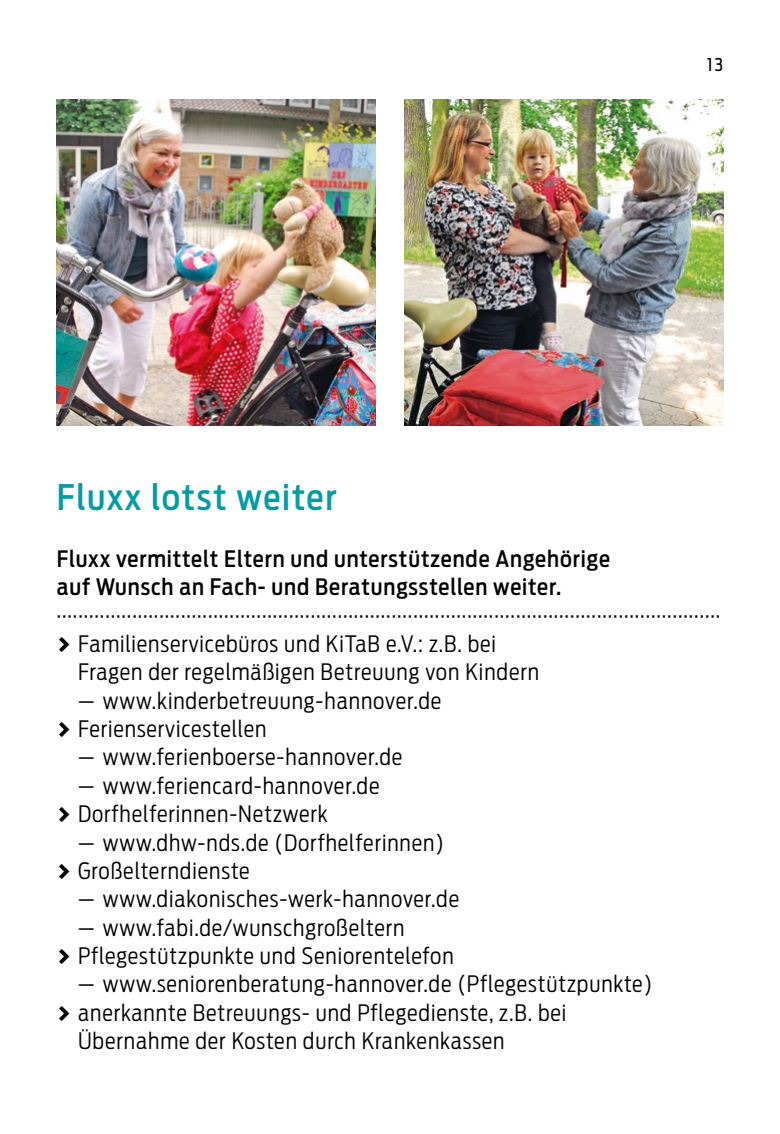
<style>
.page{position:relative;width:780px;height:1134px;background:#fff}
.page>*{position:absolute;margin:0;border:0;box-sizing:border-box;transform-origin:0 0}
.t1{font:500 35px "Antenna Cond";letter-spacing:.05em;color:#009da3}
.t2{font:300 22.5px/28.2px "Antenna Cond";letter-spacing:.04em;color:#000}
.t3{font:500 22.5px/28.2px "Antenna Cond";letter-spacing:.04em;color:#000}
.t4{font:17.5px "Antenna Cond";color:#000}
.s1{font-family:"SS Standard";font-weight:400;font-size:15px}
</style>
<div class="page">
<img style="left:404px;top:99px;width:319px;height:326px">
<img style="left:57px;top:99px;width:319px;height:326px">
<p class="t4" style="left:707px;top:54px;width:18px">13</p>
<h1 class="t1" style="left:57px;top:477px;width:281px">Fluxx lotst weiter</h1>
<p class="t3" style="left:57px;top:545px;width:554px">Fluxx vermittelt Eltern und unterstützende Angehörige auf Wunsch an Fach- und Beratungsstellen weiter.</p>
<p class="t2" style="left:57px;top:601px;width:665px">···························································································································</p>
<p class="t2" style="left:57px;top:630px;width:441px"><span class="s1">▻</span> Familienservicebüros und KiTaB e.V.: z.B. bei</p>
<p class="t2" style="left:78px;top:658px;width:462px">Fragen der regelmäßigen Betreuung von Kindern</p>
<p class="t2" style="left:57px;top:686px;width:386px;text-indent:21px">— www.kinderbetreuung-hannover.de <span class="s1">▻</span> Ferienservicestellen</p>
<p class="t2" style="left:78px;top:743px;width:326px">— www.ferienboerse-hannover.de</p>
<p class="t2" style="left:57px;top:771px;width:324px;text-indent:21px">— www.feriencard-hannover.de <span class="s1">▻</span> Dorfhelferinnen-Netzwerk</p>
<p class="t2" style="left:57px;top:828px;width:389px;text-indent:21px">— www.dhw-nds.de (Dorfhelferinnen) <span class="s1">▻</span> Großelterndienste</p>
<p class="t2" style="left:78px;top:885px;width:382px">— www.diakonisches-werk-hannover.de</p>
<p class="t2" style="left:57px;top:913px;width:398px;text-indent:21px">— www.fabi.de/wunschgroßeltern<br><span class="s1">▻</span> Pflegestützpunkte und Seniorentelefon</p>
<p class="t2" style="left:78px;top:970px;width:575px">— www.seniorenberatung-hannover.de (Pflegestützpunkte)</p>
<p class="t2" style="left:57px;top:998px;width:511px"><span class="s1">▻</span> anerkannte Betreuungs- und Pflegedienste, z.B. bei</p>
<p class="t2" style="left:78px;top:1027px;width:428px">Übernahme der Kosten durch Krankenkassen</p>
</div>
